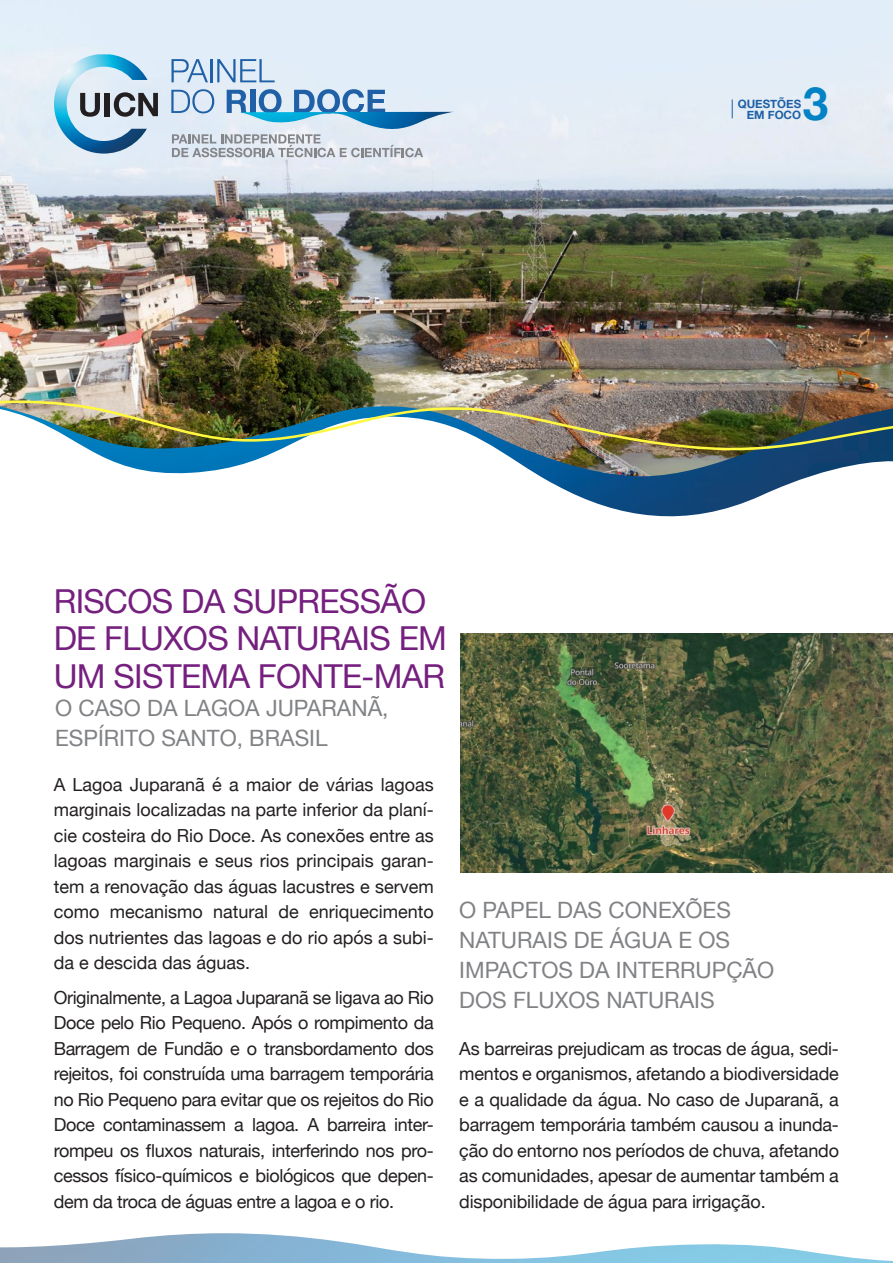
<style>
.page{position:relative;width:893px;height:1263px;background:#fff}
.page>*{position:absolute;margin:0;border:0;box-sizing:border-box;transform-origin:0 0}
.t1{font:700 45.9px "Helvetica Neue";color:#0382c6}
.t2{font:33px/37.5px "Helvetica Neue";letter-spacing:-.02em;color:#751f7f}
.t3{font:22.5px/30px "Helvetica Neue";color:#808285}
.t4{font:18px/25.5px "Helvetica Neue";letter-spacing:-.01em;color:#231f20;text-align:justify}
.t5{font:700 11.55px "Helvetica Neue";color:#1f60a6}
</style>
<div class="page">
<img style="left:540px;top:476px;width:271px;height:41px">
<img style="left:0;top:0;width:893px;height:476px">
<img style="left:0;top:397px;width:893px;height:58px">
<img style="left:0;top:1233px;width:893px;height:30px">
<img style="left:460px;top:634px;width:433px;height:238px">
<svg style="left:732px;top:99px;width:1px;height:19px"></svg>
<img style="left:54px;top:54px;width:94px;height:100px">
<div style="left:104px;top:93px;width:5px;height:23px;background:#231f20"></div>
<svg style="left:80px;top:93px;width:20px;height:24px"></svg>
<svg style="left:114px;top:92px;width:44px;height:25px"></svg>
<svg style="left:172px;top:134px;width:251px;height:23px;background:#c5cad2"></svg>
<svg style="left:171px;top:59px;width:37px;height:23px"></svg>
<hr style="left:210px;top:59px;width:2px;height:23px;background:#1f60a6">
<svg style="left:217px;top:59px;width:58px;height:23px"></svg>
<svg style="left:171px;top:89px;width:43px;height:24px"></svg>
<svg style="left:227px;top:90px;width:20px;height:23px"></svg>
<div style="left:250px;top:90px;width:5px;height:23px;background:#1f60a6"></div>
<svg style="left:259px;top:89px;width:23px;height:23px"></svg>
<svg style="left:294px;top:89px;width:91px;height:23px;background:#81a6ce"></svg>
<img style="left:240px;top:112px;width:214px;height:19px">
<p class="t1" style="left:803px;top:68px;width:27px">3</p>
<p class="t5" style="left:738px;top:94px;width:65px">QUESTÕES</p>
<p class="t5" style="left:747px;top:105px;width:56px">EM FOCO</p>
<p class="t2" style="left:54px;top:584px;width:395px">RISCOS DA SUPRESSÃO<br>DE FLUXOS NATURAIS EM<br>UM SISTEMA FONTE-MAR</p>
<p class="t3" style="left:55px;top:695px;width:335px">O CASO DA LAGOA JUPARANÃ,<br>ESPÍRITO SANTO, BRASIL</p>
<p class="t4" style="left:54px;top:773px;width:382px">A Lagoa Juparanã é a maior de várias lagoas marginais localizadas na parte inferior da planí&shy;cie costeira do Rio Doce. As conexões entre as lagoas marginais e seus rios principais garan&shy;tem a renovação das águas lacustres e servem como mecanismo natural de enriquecimento dos nutrientes das lagoas e do rio após a subi&shy;da e descida das águas.</p>
<p class="t4" style="left:54px;top:986px;width:382px">Originalmente, a Lagoa Juparanã se ligava ao Rio Doce pelo Rio Pequeno. Após o rompimento da Barragem de Fundão e o transbordamento dos rejeitos, foi construída uma barragem temporária no Rio Pequeno para evitar que os rejeitos do Rio Doce contaminassem a lagoa. A barreira inter&shy;rompeu os fluxos naturais, interferindo nos pro&shy;cessos físico-químicos e biológicos que depen&shy;dem da troca de águas entre a lagoa e o rio.</p>
<p class="t3" style="left:459px;top:896px;width:273px">O PAPEL DAS CONEXÕES</p>
<p class="t3" style="left:459px;top:926px;width:272px">NATURAIS DE ÁGUA E OS</p>
<p class="t3" style="left:459px;top:956px;width:317px">IMPACTOS DA INTERRUPÇÃO</p>
<p class="t3" style="left:459px;top:986px;width:257px">DOS FLUXOS NATURAIS</p>
<p class="t4" style="left:459px;top:1037px;width:381px">As barreiras prejudicam as trocas de água, sedi&shy;mentos e organismos, afetando a biodiversidade e a qualidade da água. No caso de Juparanã, a barragem temporária também causou a inunda&shy;ção do entorno nos períodos de chuva, afetando as comunidades, apesar de aumentar também a disponibilidade de água para irrigação.</p>
</div>
